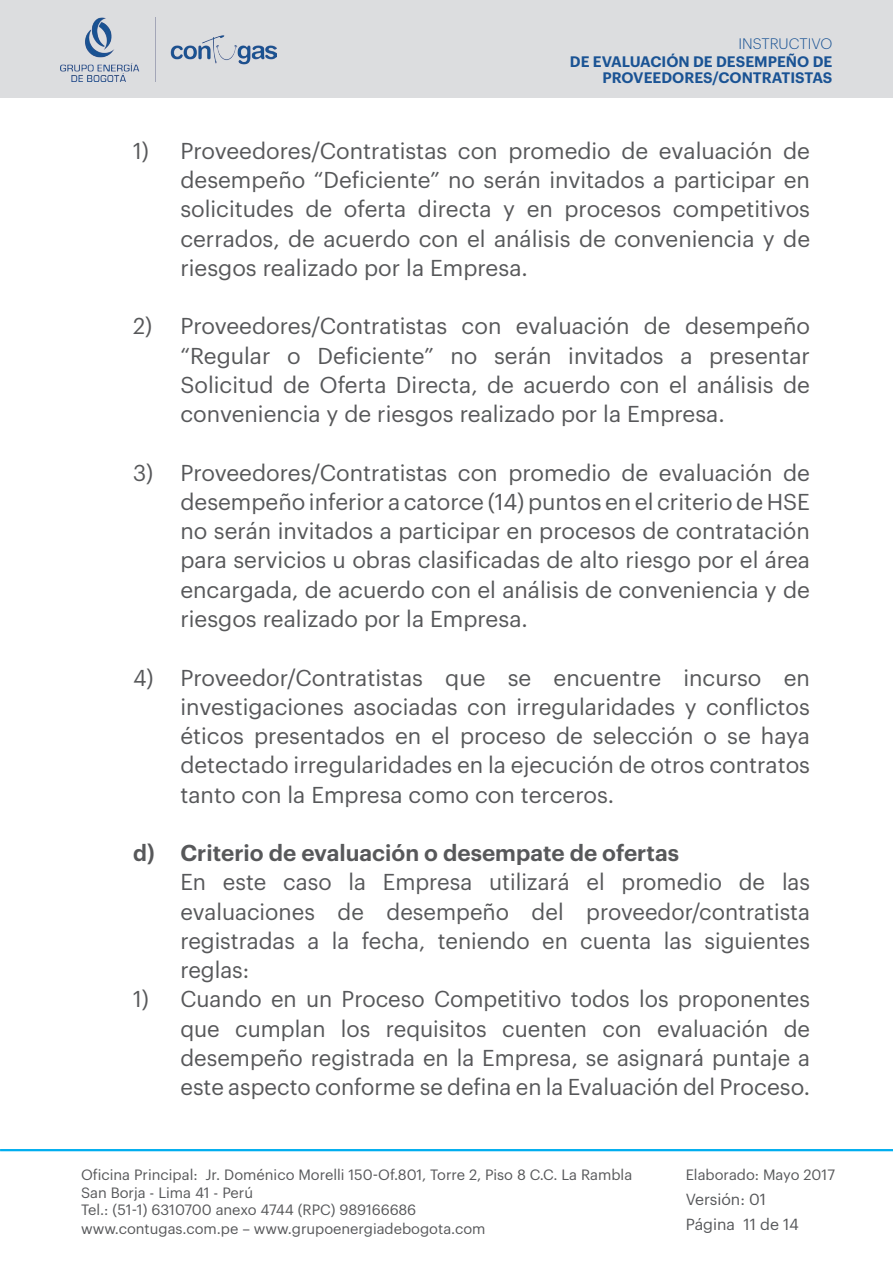
<style>
.page{position:relative;width:893px;height:1276px;background:#fff}
.page>*{position:absolute;margin:0;border:0;box-sizing:border-box;transform-origin:0 0}
.SUMILLA_2{font:22.5px/29.2px "Graphik";color:#57585a;text-align:justify}
.SUMILLA_2-2{font:600 22.5px "Graphik";color:#57585a}
.t1{font:15.75px "Graphik";color:#57585a}
.t2{font:600 14.85px/15.8px "Graphik";color:#1a5394;text-align:right}
.t3{font:300 14.85px "Graphik";color:#1a5394}
.t4{font:14.62px "Graphik";color:#57585a}
</style>
<div class="page">
<div style="left:0;top:0;width:893px;height:98px;background:#dcdddf"></div>
<hr style="left:0;top:1149px;width:893px;height:2px;background:#00aeef">
<img style="left:60px;top:18px;width:216px;height:64px">
<p class="t3" style="left:739px;top:33px;width:95px">INSTRUCTIVO</p>
<p class="t2" style="left:570px;top:52px;width:264px">DE EVALUACIÓN DE DESEMPEÑO DE<br>PROVEEDORES/CONTRATISTAS</p>
<p class="SUMILLA_2" style="left:180px;top:134px;width:631px;text-indent:-47px">1) Proveedores/Contratistas con promedio de evaluación de desempeño “Deficiente” no serán invitados a participar en solicitudes de oferta directa y en procesos competitivos cerrados, de acuerdo con el análisis de conveniencia y de riesgos realizado por la Empresa.</p>
<p class="SUMILLA_2" style="left:180px;top:310px;width:631px;text-indent:-47px">2) Proveedores/Contratistas con evaluación de desempeño “Regular o Deficiente” no serán invitados a presentar Solicitud de Oferta Directa, de acuerdo con el análisis de conveniencia y de riesgos realizado por la Empresa.</p>
<p class="SUMILLA_2" style="left:180px;top:456px;width:631px;text-indent:-47px">3) Proveedores/Contratistas con promedio de evaluación de desempeño inferior a catorce (14) puntos en el criterio de HSE no serán invitados a participar en procesos de contratación para servicios u obras clasificadas de alto riesgo por el área encargada, de acuerdo con el análisis de conveniencia y de riesgos realizado por la Empresa.</p>
<p class="SUMILLA_2" style="left:180px;top:661px;width:631px;text-indent:-47px">4) Proveedor/Contratistas que se encuentre incurso en investigaciones asociadas con irregularidades y conflictos éticos presentados en el proceso de selección o se haya detectado irregularidades en la ejecución de otros contratos tanto con la Empresa como con terceros.</p>
<p class="SUMILLA_2-2" style="left:133px;top:835px;width:547px">d) Criterio de evaluación o desempate de ofertas</p>
<p class="SUMILLA_2" style="left:180px;top:865px;width:631px">En este caso la Empresa utilizará el promedio de las evaluaciones de desempeño del proveedor/contratista registradas a la fecha, teniendo en cuenta las siguientes reglas:</p>
<p class="SUMILLA_2" style="left:180px;top:982px;width:631px;text-indent:-47px">1) Cuando en un Proceso Competitivo todos los proponentes que cumplan los requisitos cuenten con evaluación de desempeño registrada en la Empresa, se asignará puntaje a este aspecto conforme se defina en la Evaluación del Proceso.</p>
<p class="t4" style="left:81px;top:1163px;width:553px">Oficina Principal: Jr. Doménico Morelli 150-Of.801, Torre 2, Piso 8 C.C. La Rambla</p>
<p class="t4" style="left:81px;top:1181px;width:174px">San Borja - Lima 41 - Perú</p>
<p class="t4" style="left:81px;top:1199px;width:337px">Tel.: (51-1) 6310700 anexo 4744 (RPC) 989166686</p>
<p class="t4" style="left:81px;top:1217px;width:406px">www.contugas.com.pe – www.grupoenergiadebogota.com</p>
<p class="t4" style="left:686px;top:1163px;width:151px">Elaborado: Mayo 2017</p>
<p class="t1" style="left:686px;top:1187px;width:82px">Versión: 01</p>
<p class="t1" style="left:686px;top:1212px;width:115px">Página 11 de 14</p>
</div>
